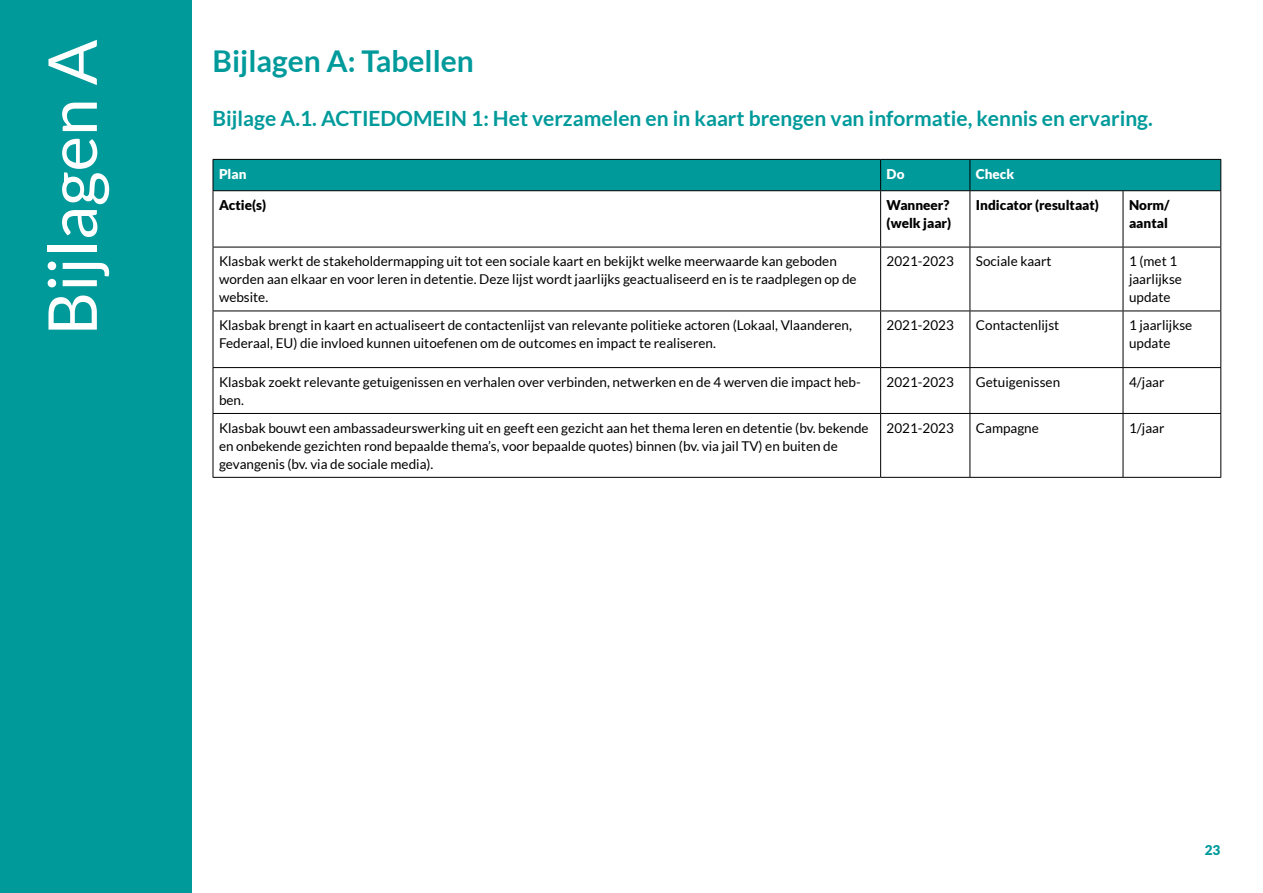
<style>
.page{position:relative;width:1263px;height:893px;background:#fff}
.page>*{position:absolute;margin:0;border:0;box-sizing:border-box;transform-origin:0 0}
.t1{font:67.5px "Lato";color:#fff}
.t2{font:700 30px "Lato";color:#009a9b}
.t3{font:700 21px "Lato";color:#009a9b}
.t4{font:13.5px/18px "Lato";color:#000}
.t5{font:900 13.5px/18px "Lato";color:#000}
.t6{font:900 13.5px "Lato";color:#fff}
.t7{font:900 13.5px "Lato";color:#009a9b}
</style>
<div class="page">
<div style="left:0;top:0;width:191px;height:893px;background:#009a9b"></div>
<div style="left:214px;top:160px;width:1006px;height:30px;background:#009a9b"></div>
<hr style="left:213px;top:191px;width:1px;height:56px;background:#000">
<hr style="left:880px;top:191px;width:1px;height:56px;background:#000">
<hr style="left:969px;top:191px;width:1px;height:56px;background:#000">
<hr style="left:1123px;top:191px;width:1px;height:56px;background:#000">
<hr style="left:1220px;top:191px;width:1px;height:56px;background:#000">
<hr style="left:213px;top:247px;width:668px;height:1px;background:#000">
<hr style="left:213px;top:247px;width:1px;height:64px;background:#000">
<hr style="left:881px;top:247px;width:89px;height:1px;background:#000">
<hr style="left:880px;top:247px;width:1px;height:64px;background:#000">
<hr style="left:970px;top:247px;width:153px;height:1px;background:#000">
<hr style="left:969px;top:247px;width:1px;height:64px;background:#000">
<hr style="left:1123px;top:247px;width:98px;height:1px;background:#000">
<hr style="left:1123px;top:247px;width:1px;height:64px;background:#000">
<hr style="left:1220px;top:247px;width:1px;height:64px;background:#000">
<hr style="left:213px;top:311px;width:668px;height:1px;background:#000">
<hr style="left:213px;top:311px;width:1px;height:56px;background:#000">
<hr style="left:881px;top:311px;width:89px;height:1px;background:#000">
<hr style="left:880px;top:311px;width:1px;height:56px;background:#000">
<hr style="left:970px;top:311px;width:153px;height:1px;background:#000">
<hr style="left:969px;top:311px;width:1px;height:56px;background:#000">
<hr style="left:1123px;top:311px;width:98px;height:1px;background:#000">
<hr style="left:1123px;top:311px;width:1px;height:56px;background:#000">
<hr style="left:1220px;top:311px;width:1px;height:56px;background:#000">
<hr style="left:213px;top:367px;width:668px;height:1px;background:#000">
<hr style="left:213px;top:368px;width:1px;height:45px;background:#000">
<hr style="left:881px;top:367px;width:89px;height:1px;background:#000">
<hr style="left:880px;top:368px;width:1px;height:45px;background:#000">
<hr style="left:970px;top:367px;width:153px;height:1px;background:#000">
<hr style="left:969px;top:368px;width:1px;height:45px;background:#000">
<hr style="left:1123px;top:367px;width:98px;height:1px;background:#000">
<hr style="left:1123px;top:368px;width:1px;height:45px;background:#000">
<hr style="left:1220px;top:368px;width:1px;height:45px;background:#000">
<hr style="left:213px;top:413px;width:668px;height:1px;background:#000">
<hr style="left:213px;top:414px;width:1px;height:63px;background:#000">
<hr style="left:881px;top:413px;width:89px;height:1px;background:#000">
<hr style="left:880px;top:414px;width:1px;height:63px;background:#000">
<hr style="left:970px;top:413px;width:153px;height:1px;background:#000">
<hr style="left:969px;top:414px;width:1px;height:63px;background:#000">
<hr style="left:1123px;top:413px;width:98px;height:1px;background:#000">
<hr style="left:1123px;top:414px;width:1px;height:63px;background:#000">
<hr style="left:1220px;top:414px;width:1px;height:63px;background:#000">
<hr style="left:213px;top:477px;width:668px;height:1px;background:#000">
<hr style="left:881px;top:477px;width:89px;height:1px;background:#000">
<hr style="left:970px;top:477px;width:153px;height:1px;background:#000">
<hr style="left:1123px;top:477px;width:98px;height:1px;background:#000">
<hr style="left:213px;top:159px;width:668px;height:1px;background:#000">
<hr style="left:213px;top:160px;width:1px;height:30px;background:#000">
<hr style="left:881px;top:159px;width:89px;height:1px;background:#000">
<hr style="left:880px;top:160px;width:1px;height:30px;background:#000">
<hr style="left:970px;top:159px;width:153px;height:1px;background:#000">
<hr style="left:969px;top:160px;width:1px;height:30px;background:#000">
<hr style="left:1123px;top:159px;width:98px;height:1px;background:#000">
<hr style="left:1220px;top:160px;width:1px;height:30px;background:#000">
<hr style="left:213px;top:190px;width:668px;height:1px;background:#000">
<hr style="left:881px;top:190px;width:89px;height:1px;background:#000">
<hr style="left:970px;top:190px;width:153px;height:1px;background:#000">
<hr style="left:1123px;top:190px;width:98px;height:1px;background:#000">
<h1 class="t1" style="left:35px;top:335px;width:297px;rotate:-90deg">Bijlagen A</h1>
<h2 class="t2" style="left:213px;top:44px;width:263px">Bijlagen A: Tabellen</h2>
<h3 class="t3" style="left:213px;top:106px;width:942px">Bijlage A.1. ACTIEDOMEIN 1: Het verzamelen en in kaart brengen van informatie, kennis en ervaring.</h3>
<p class="t6" style="left:219px;top:166px;width:29px">Plan</p>
<p class="t6" style="left:887px;top:166px;width:19px">Do</p>
<p class="t6" style="left:976px;top:166px;width:40px">Check</p>
<p class="t5" style="left:219px;top:196px;width:49px">Actie(s)</p>
<p class="t5" style="left:887px;top:196px;width:66px">Wanneer? (welk jaar)</p>
<p class="t5" style="left:976px;top:196px;width:125px">Indicator (resultaat)</p>
<p class="t5" style="left:1129px;top:196px;width:42px">Norm/ aantal</p>
<p class="t4" style="left:219px;top:252px;width:639px">Klasbak werkt de stakeholdermapping uit tot een sociale kaart en bekijkt welke meerwaarde kan geboden worden aan elkaar en voor leren in detentie. Deze lijst wordt jaarlijks geactualiseerd en is te raadplegen op de website.</p>
<p class="t4" style="left:887px;top:252px;width:69px">2021-2023</p>
<p class="t4" style="left:976px;top:252px;width:77px">Sociale kaart</p>
<p class="t4" style="left:1129px;top:252px;width:54px">1 (met 1 jaarlijkse update</p>
<p class="t4" style="left:219px;top:316px;width:634px">Klasbak brengt in kaart en actualiseert de contactenlijst van relevante politieke actoren (Lokaal, Vlaanderen,<br>Federaal, EU) die invloed kunnen uitoefenen om de outcomes en impact te realiseren.</p>
<p class="t4" style="left:887px;top:316px;width:69px">2021-2023</p>
<p class="t4" style="left:976px;top:316px;width:85px">Contactenlijst</p>
<p class="t4" style="left:1129px;top:316px;width:65px">1 jaarlijkse update</p>
<p class="t4" style="left:219px;top:373px;width:643px">Klasbak zoekt relevante getuigenissen en verhalen over verbinden, netwerken en de 4 werven die impact heb&shy;ben.</p>
<p class="t4" style="left:887px;top:373px;width:69px">2021-2023</p>
<p class="t4" style="left:976px;top:373px;width:86px">Getuigenissen</p>
<p class="t4" style="left:1129px;top:373px;width:37px">4/jaar</p>
<p class="t4" style="left:219px;top:419px;width:651px">Klasbak bouwt een ambassadeurswerking uit en geeft een gezicht aan het thema leren en detentie (bv. bekende en onbekende gezichten rond bepaalde thema’s, voor bepaalde quotes) binnen (bv. via jail TV) en buiten de gevangenis (bv. via de sociale media).</p>
<p class="t4" style="left:887px;top:419px;width:69px">2021-2023</p>
<p class="t4" style="left:976px;top:419px;width:64px">Campagne</p>
<p class="t4" style="left:1129px;top:419px;width:37px">1/jaar</p>
<p class="t7" style="left:1205px;top:842px;width:17px">23</p>
</div>
